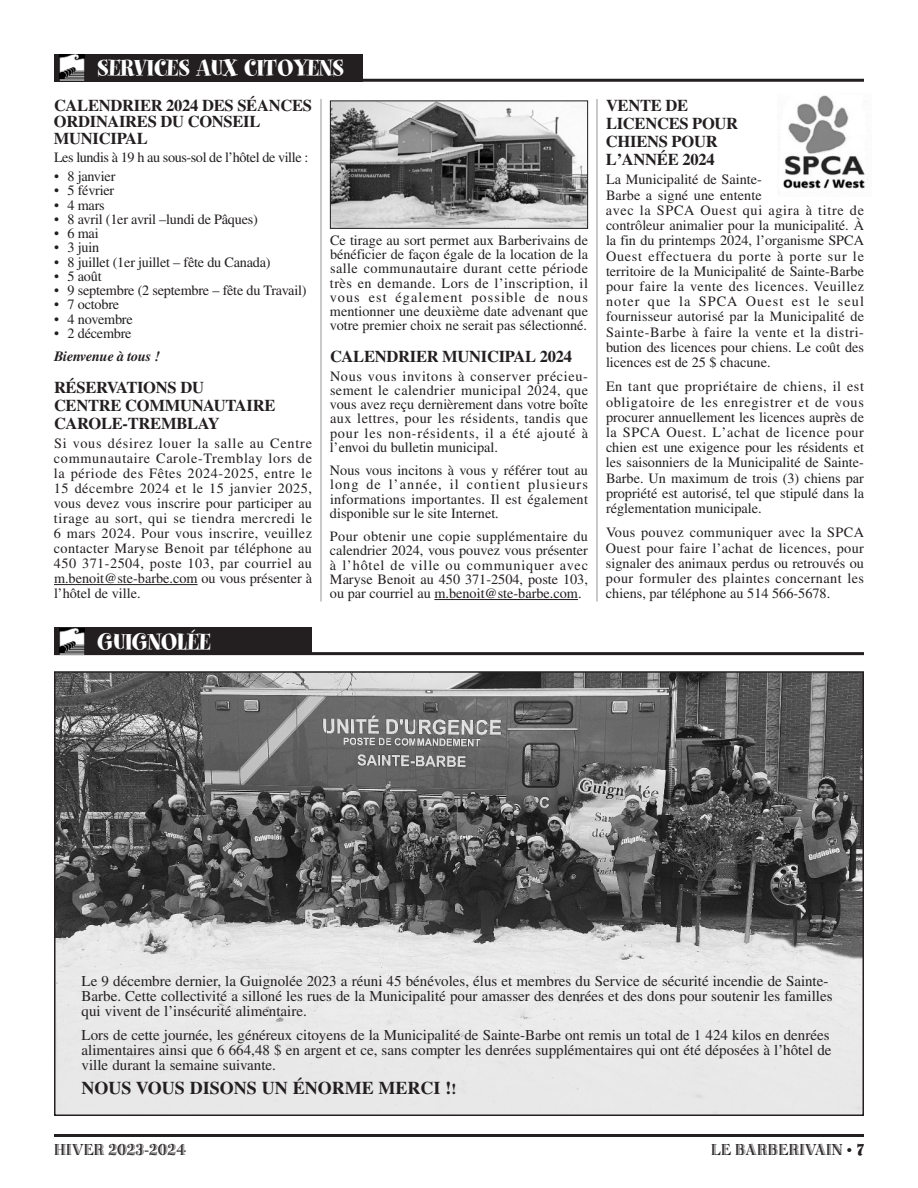
<style>
.page{position:relative;width:918px;height:1188px;background:#fff}
.page>*{position:absolute;margin:0;border:0;box-sizing:border-box;transform-origin:0 0}
.t1{font:25.5px "Spumoni LP";letter-spacing:.005em;color:#fff}
.t2{font:700 18px "Times";color:#231f20}
.t3{font:700 16.5px/18px "Times";letter-spacing:-.015em;color:#231f20}
.t4{font:16.5px "Bertie Plain";color:#231f20}
.t5{font:15px/15px "Times";color:#231f20}
.t6{font:14.25px/15.1px "Times";color:#231f20;text-align:justify}
.t7{font:14.25px "Times";letter-spacing:-.03em;color:#231f20}
.t8{font:italic 700 14.25px "Times";letter-spacing:-.015em;color:#231f20}
.s1{font-size:15px}
.s2{font-family:"Times";font-size:15px}
.s3{font-family:"Spumoni LP";font-size:21px}
</style>
<div class="page">
<hr style="left:54px;top:1134px;width:810px;height:3px;background:#231f20">
<div style="left:54px;top:54px;width:309px;height:28px;background:#231f20"></div>
<hr style="left:54px;top:79px;width:810px;height:3px;background:#231f20">
<img style="left:59px;top:55px;width:26px;height:26px">
<hr style="left:54px;top:584px;width:144px;height:1px;background:#231f20">
<hr style="left:434px;top:599px;width:144px;height:1px;background:#231f20">
<hr style="left:597px;top:99px;width:1px;height:502px;background:#939598">
<hr style="left:321px;top:99px;width:1px;height:502px;background:#939598">
<img style="left:778px;top:95px;width:87px;height:98px">
<img style="left:332px;top:102px;width:254px;height:125px">
<div style="left:330px;top:100px;width:258px;height:129px;border:1px solid #231f20"></div>
<div style="left:54px;top:627px;width:258px;height:28px;background:#231f20"></div>
<hr style="left:54px;top:652px;width:810px;height:3px;background:#231f20">
<img style="left:59px;top:628px;width:26px;height:26px">
<img style="left:57px;top:674px;width:804px;height:439px">
<div style="left:54px;top:671px;width:810px;height:445px;border:2px solid #231f20"></div>
<h1 class="t1" style="left:97px;top:59px;width:248px">SERVICES AUX CITOYENS</h1>
<p class="t3" style="left:54px;top:99px;width:260px;line-height:16.5px">CALENDRIER 2024 DES SÉANCES<br>ORDINAIRES DU CONSEIL<br>MUNICIPAL</p>
<p class="t7" style="left:54px;top:153px;width:256px">Les lundis à 19 h au sous-sol de l’hôtel de ville :</p>
<p class="t6" style="left:54px;top:170px;width:63px">• 8 janvier</p>
<p class="t6" style="left:54px;top:185px;width:62px">• 5 février</p>
<p class="t6" style="left:54px;top:199px;width:52px">• 4 mars</p>
<p class="t6" style="left:54px;top:213px;width:205px">• 8 avril (1er avril –lundi de Pâques)</p>
<p class="t6" style="left:54px;top:227px;width:46px">• 6 mai</p>
<p class="t6" style="left:54px;top:242px;width:47px">• 3 juin</p>
<p class="t6" style="left:54px;top:256px;width:218px">• 8 juillet (1er juillet – fête du Canada)</p>
<p class="t6" style="left:54px;top:270px;width:49px">• 5 août</p>
<p class="t6" style="left:54px;top:284px;width:254px">• 9 septembre (2 septembre – fête du Travail)</p>
<p class="t6" style="left:54px;top:299px;width:67px">• 7 octobre</p>
<p class="t6" style="left:54px;top:313px;width:80px">• 4 novembre</p>
<p class="t6" style="left:54px;top:327px;width:79px">• 2 décembre</p>
<p class="t8" style="left:54px;top:351px;width:107px">Bienvenue à tous !</p>
<p class="t3" style="left:54px;top:380px;width:223px">RÉSERVATIONS DU<br>CENTRE COMMUNAUTAIRE<br>CAROLE-TREMBLAY</p>
<p class="t6" style="left:54px;top:437px;width:260px">Si vous désirez louer la salle au Centre communautaire Carole-Tremblay lors de la période des Fêtes 2024-2025, entre le 15 décembre 2024 et le 15 janvier 2025, vous devez vous inscrire pour participer au tirage au sort, qui se tiendra mercredi le 6 mars 2024. Pour vous inscrire, veuillez contacter Maryse Benoit par téléphone au 450 371-2504, poste 103, par courriel au m.benoit@ste-barbe.com ou vous présenter à l’hôtel de ville.</p>
<p class="t6" style="left:330px;top:234px;width:260px;line-height:14.2px">Ce tirage au sort permet aux Barberivains de bénéficier de façon égale de la location de la salle communautaire durant cette période très en demande. Lors de l’inscription, il vous est également possible de nous mentionner une deuxième date advenant que votre premier choix ne serait pas sélectionné.</p>
<p class="t3" style="left:330px;top:349px;width:244px">CALENDRIER MUNICIPAL 2024</p>
<p class="t6" style="left:330px;top:370px;width:260px;line-height:14.2px">Nous vous invitons à conserver précieu&shy;sement le calendrier municipal 2024, que vous avez reçu dernièrement dans votre boîte aux lettres, pour les résidents, tandis que pour les non-résidents, il a été ajouté à l’envoi du bulletin municipal.</p>
<p class="t6" style="left:330px;top:465px;width:260px;line-height:14.2px">Nous vous incitons à vous y référer tout au long de l’année, il contient plusieurs informations importantes. Il est également disponible sur le site Internet.</p>
<p class="t6" style="left:330px;top:531px;width:260px;line-height:14.2px">Pour obtenir une copie supplémentaire du calendrier 2024, vous pouvez vous présenter à l’hôtel de ville ou communiquer avec Maryse Benoit au 450 371-2504, poste 103, ou par courriel au m.benoit@ste-barbe.com.</p>
<h1 class="t1" style="left:97px;top:633px;width:115px">GUIGNOLÉE</h1>
<p class="t3" style="left:606px;top:98px;width:134px">VENTE DE<br>LICENCES POUR<br>CHIENS POUR<br>L’ANNÉE 2024</p>
<p class="t6" style="left:606px;top:173px;width:260px;text-align:left">La Municipalité de Sainte-<br>Barbe a signé une entente<br>avec la SPCA Ouest qui agira à titre de contrôleur animalier pour la municipalité. À la fin du printemps 2024, l’organisme SPCA Ouest effectuera du porte à porte sur le territoire de la Municipalité de Sainte-Barbe pour faire la vente des licences. Veuillez noter que la SPCA Ouest est le seul fournisseur autorisé par la Municipalité de Sainte-Barbe à faire la vente et la distri&shy;bution des licences pour chiens. Le coût des licences est de 25 $ chacune.</p>
<p class="t6" style="left:606px;top:380px;width:260px">En tant que propriétaire de chiens, il est obligatoire de les enregistrer et de vous procurer annuellement les licences auprès de la SPCA Ouest. L’achat de licence pour chien est une exigence pour les résidents et les saisonniers de la Municipalité de Sainte-Barbe. Un maximum de trois (3) chiens par propriété est autorisé, tel que stipulé dans la réglementation municipale.</p>
<p class="t6" style="left:606px;top:526px;width:260px">Vous pouvez communiquer avec la SPCA Ouest pour faire l’achat de licences, pour signaler des animaux perdus ou retrouvés ou pour formuler des plaintes concernant les chiens, par téléphone au 514 566-5678.</p>
<p class="t5" style="left:82px;top:975px;width:752px">Le 9 décembre dernier, la Guignolée 2023 a réuni 45 bénévoles, élus et membres du Service de sécurité incendie de Sainte-<br>Barbe. Cette collectivité a silloné les rues de la Municipalité pour amasser des denrées et des dons pour soutenir les familles qui vivent de l’insécurité alimentaire.</p>
<p class="t5" style="left:82px;top:1029px;width:751px">Lors de cette journée, les généreux citoyens de la Municipalité de Sainte-Barbe ont remis un total de 1 424 kilos en denrées alimentaires ainsi que 6 664,48 $ en argent et ce, sans compter les denrées supplémentaires qui ont été déposées à l’hôtel de ville durant la semaine suivante.</p>
<p class="t2" style="left:82px;top:1082px;width:376px">NOUS VOUS DISONS UN ÉNORME MERCI !<span class="s1">!</span></p>
<p class="t4" style="left:54px;top:1144px;width:134px">HIVER 2023-2024</p>
<p class="t4" style="left:711px;top:1144px;width:154px">LE BARBERIVAIN <span class="s2">•</span> <span class="s3">7</span></p>
</div>
